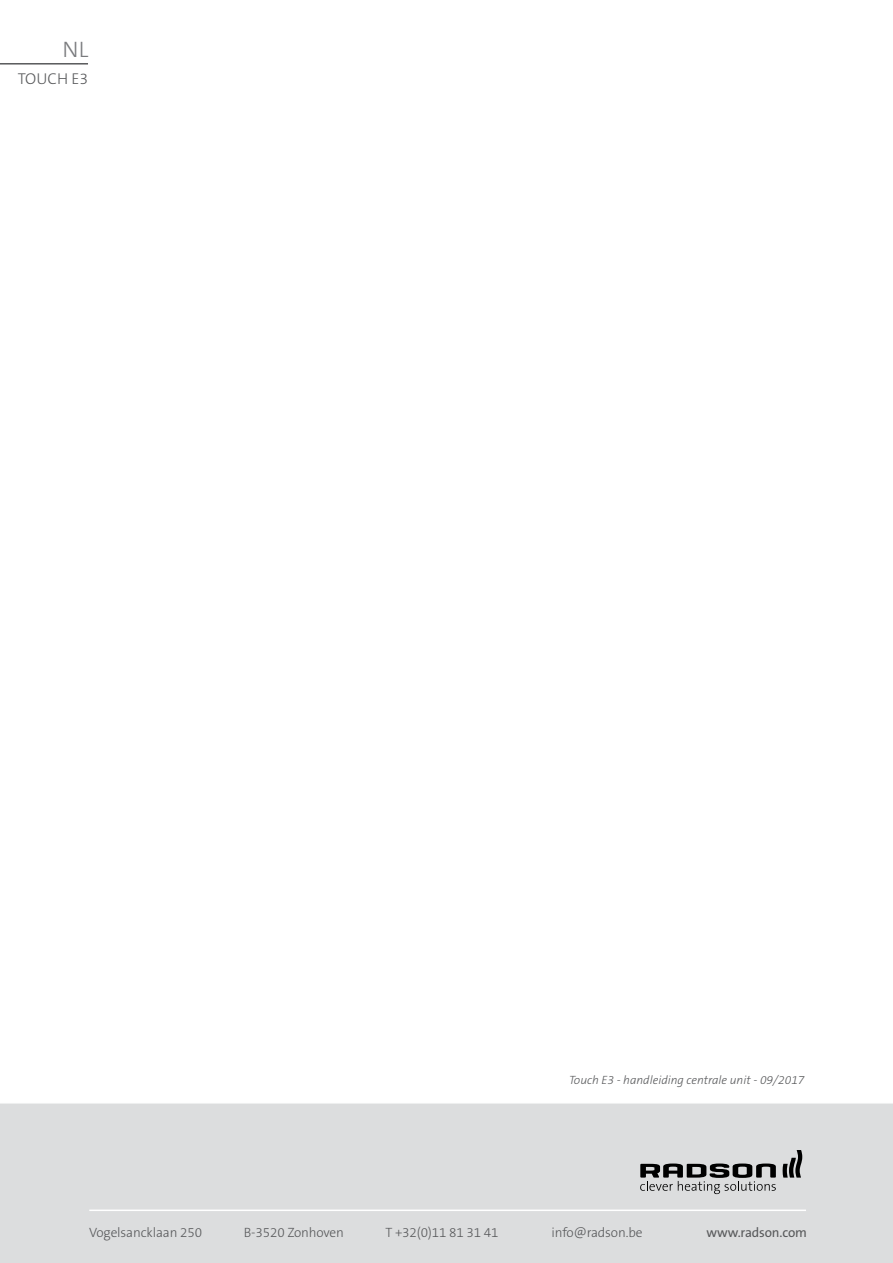
<style>
.page{position:relative;width:893px;height:1263px;background:#fff}
.page>*{position:absolute;margin:0;border:0;box-sizing:border-box;transform-origin:0 0}
.t1{font:300 22.5px "The Sans B3";color:#797a7d}
.t2{font:300 15.75px "The Sans B3";color:#58595b}
.t3{font:300 13.5px "The Sans B3";letter-spacing:-.01em;color:#58595b}
.t4{font:13.5px "The Sans B5 Plain";letter-spacing:-.01em;color:#58595b}
.t5{font:italic 300 12px "The Sans B3";color:#58595b}
</style>
<div class="page">
<div style="left:0;top:1103px;width:893px;height:160px;background:#dcddde"></div>
<svg style="left:783px;top:1150px;width:19px;height:27px"></svg>
<svg style="left:640px;top:1163px;width:136px;height:31px;background:#909191"></svg>
<hr style="left:89px;top:1209px;width:717px;height:2px;background:#fff">
<hr style="left:0;top:63px;width:88px;height:2px;background:#58595b">
<h1 class="t1" style="left:63px;top:38px;width:27px">NL</h1>
<p class="t2" style="left:18px;top:71px;width:72px">TOUCH E3</p>
<p class="t5" style="left:569px;top:1074px;width:237px">Touch E3 - handleiding centrale unit - 09/2017</p>
<p class="t3" style="left:89px;top:1225px;width:114px">Vogelsancklaan 250</p>
<p class="t3" style="left:244px;top:1225px;width:102px">B-3520 Zonhoven</p>
<p class="t3" style="left:385px;top:1225px;width:115px">T +32(0)11 81 31 41</p>
<p class="t3" style="left:551px;top:1225px;width:93px">info@radson.be</p>
<p class="t4" style="left:707px;top:1225px;width:102px">www.radson.com</p>
</div>
